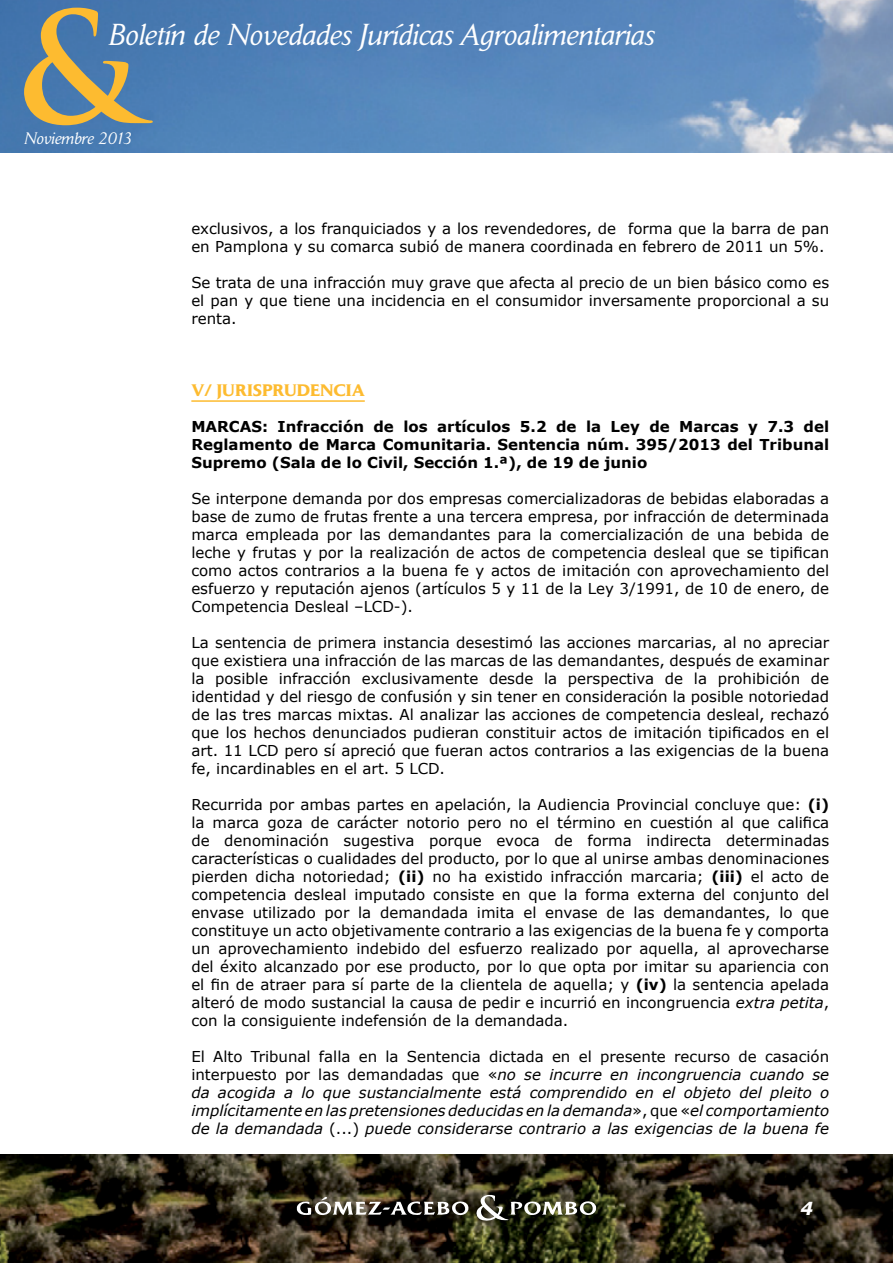
<style>
.page{position:relative;width:893px;height:1263px;background:#fff}
.page>*{position:absolute;margin:0;border:0;box-sizing:border-box;transform-origin:0 0}
.t1{font:700 150px "Trajan Pro";color:#fdbb30}
.t2{font:italic 30px "Daily News BQ";color:#fff}
.t3{font:italic 700 18px "Verdana";color:#fff}
.t4{font:700 16.5px "Daily News BQ";color:#fdbb30}
.t5{font:italic 16.5px "Daily News BQ";color:#fff}
.t6{font:15px/18px "Verdana";color:#000;text-align:justify}
.t7{font:italic 15px/18px "Verdana";color:#000;text-align:justify}
.t8{font:700 15px/18px "Verdana";color:#000;text-align:justify}
.s1{font-weight:700}
.s2{font-style:italic}
.s3{font-style:normal}
</style>
<div class="page">
<img style="left:0;top:1154px;width:893px;height:109px">
<img style="left:0;top:0;width:893px;height:152px">
<img style="left:297px;top:1195px;width:299px;height:26px">
<hr style="left:191px;top:400px;width:174px;height:2px;background:#fdbb30">
<h1 class="t1" style="left:15px;top:-25px;width:126px">&amp;</h1>
<h2 class="t2" style="left:108px;top:17px;width:547px">Boletín de Novedades Jurídicas Agroalimentarias</h2>
<p class="t5" style="left:24px;top:129px;width:109px">Noviembre 2013</p>
<p class="t6" style="left:191px;top:219px;width:639px">exclusivos, a los franquiciados y a los revendedores, de forma que la barra de pan en Pamplona y su comarca subió de manera coordinada en febrero de 2011 un 5%.</p>
<p class="t6" style="left:191px;top:273px;width:639px">Se trata de una infracción muy grave que afecta al precio de un bien básico como es el pan y que tiene una incidencia en el consumidor inversamente proporcional a su renta.</p>
<p class="t4" style="left:191px;top:380px;width:175px">V/ JURISPRUDENCIA</p>
<p class="t8" style="left:191px;top:417px;width:639px">MARCAS: Infracción de los artículos 5.2 de la Ley de Marcas y 7.3 del Reglamento de Marca Comunitaria. Sentencia núm. 395/2013 del Tribunal Supremo (Sala de lo Civil, Sección 1.ª), de 19 de junio</p>
<p class="t6" style="left:191px;top:489px;width:639px">Se interpone demanda por dos empresas comercializadoras de bebidas elaboradas a base de zumo de frutas frente a una tercera empresa, por infracción de determinada marca empleada por las demandantes para la comercialización de una bebida de leche y frutas y por la realización de actos de competencia desleal que se tipifican como actos contrarios a la buena fe y actos de imitación con aprovechamiento del esfuerzo y reputación ajenos (artículos 5 y 11 de la Ley 3/1991, de 10 de enero, de Competencia Desleal –LCD-).</p>
<p class="t6" style="left:191px;top:633px;width:639px">La sentencia de primera instancia desestimó las acciones marcarias, al no apreciar que existiera una infracción de las marcas de las demandantes, después de examinar la posible infracción exclusivamente desde la perspectiva de la prohibición de identidad y del riesgo de confusión y sin tener en consideración la posible notoriedad de las tres marcas mixtas. Al analizar las acciones de competencia desleal, rechazó que los hechos denunciados pudieran constituir actos de imitación tipificados en el art. 11 LCD pero sí apreció que fueran actos contrarios a las exigencias de la buena fe, incardinables en el art. 5 LCD.</p>
<p class="t6" style="left:191px;top:795px;width:639px">Recurrida por ambas partes en apelación, la Audiencia Provincial concluye que: <span class="s1">(i) </span>la marca goza de carácter notorio pero no el término en cuestión al que califica de denominación sugestiva porque evoca de forma indirecta determinadas características o cualidades del producto, por lo que al unirse ambas denominaciones pierden dicha notoriedad; <span class="s1">(ii)</span> no ha existido infracción marcaria; <span class="s1">(iii)</span> el acto de competencia desleal imputado consiste en que la forma externa del conjunto del envase utilizado por la demandada imita el envase de las demandantes, lo que constituye un acto objetivamente contrario a las exigencias de la buena fe y comporta un aprovechamiento indebido del esfuerzo realizado por aquella, al aprovecharse del éxito alcanzado por ese producto, por lo que opta por imitar su apariencia con el fin de atraer para sí parte de la clientela de aquella; y <span class="s1">(iv)</span> la sentencia apelada alteró de modo sustancial la causa de pedir e incurrió en incongruencia <span class="s2">extra petita</span>, con la consiguiente indefensión de la demandada.</p>
<p class="t7" style="left:191px;top:1047px;width:639px"><span class="s3">El Alto Tribunal falla en la Sentencia dictada en el presente recurso de casación interpuesto por las demandadas que «</span>no se incurre en incongruencia cuando se da acogida a lo que sustancialmente está comprendido en el objeto del pleito o implícitamente en las pretensiones deducidas en la demanda<span class="s3">», que «</span>el comportamiento de la demandada <span class="s3">(...)</span> puede considerarse contrario a las exigencias de la buena fe</p>
<p class="t3" style="left:800px;top:1195px;width:14px">4</p>
</div>
